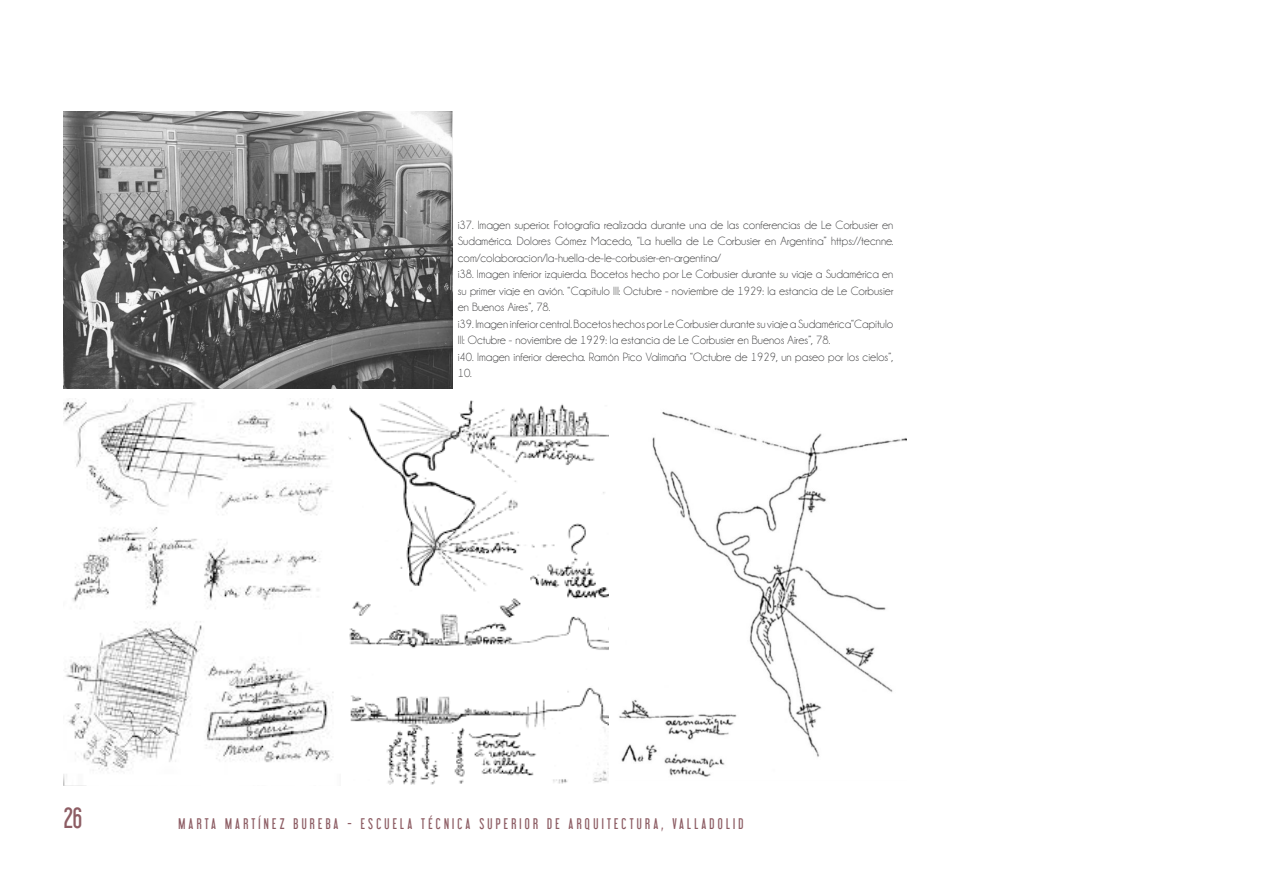
<style>
.page{position:relative;width:1263px;height:893px;background:#fff}
.page>*{position:absolute;margin:0;border:0;box-sizing:border-box;transform-origin:0 0}
.t1{font:25.5px "Libel Suit";color:#8d5d64}
.t2{font:13.5px "Libel Suit";letter-spacing:.24em;color:#8d5d64}
.PIE_DE_PÁGINA{font:12px/16.5px "Champagne&Limousines";color:#3e3e3f;text-align:justify}
</style>
<div class="page">
<img style="left:619px;top:411px;width:287px;height:366px">
<img style="left:64px;top:112px;width:389px;height:276px">
<img style="left:64px;top:398px;width:270px;height:387px">
<img style="left:348px;top:400px;width:260px;height:385px">
<p class="PIE_DE_PÁGINA" style="left:458px;top:217px;width:437px">i37. Imagen superior. Fotografía realizada durante una de las conferencias de Le Corbusier en Sudamérica. Dolores Gómez Macedo, “La huella de Le Corbusier en Argentina” https://tecnne. com/colaboracion/la-huella-de-le-corbusier-en-argentina/</p>
<p class="PIE_DE_PÁGINA" style="left:458px;top:266px;width:437px">i38. Imagen inferior izquierda. Bocetos hecho por Le Corbusier durante su viaje a Sudamérica en su primer viaje en avión. “Capítulo III: Octubre - noviembre de 1929: la estancia de Le Corbusier en Buenos Aires”, 78.</p>
<p class="PIE_DE_PÁGINA" style="left:458px;top:316px;width:437px">i39. Imagen inferior central. Bocetos hechos por Le Corbusier durante su viaje a Sudamérica“Capítulo<br>III: Octubre - noviembre de 1929: la estancia de Le Corbusier en Buenos Aires”, 78.</p>
<p class="PIE_DE_PÁGINA" style="left:458px;top:349px;width:437px">i40. Imagen inferior derecha. Ramón Pico Valimaña “Octubre de 1929, un paseo por los cielos”,<br>10.</p>
<h1 class="t1" style="left:64px;top:803px;width:20px">26</h1>
<p class="t2" style="left:179px;top:815px;width:566px">MARTA MARTÍNEZ BUREBA - ESCUELA TÉCNICA SUPERIOR DE ARQUITECTURA, VALLADOLID</p>
</div>
